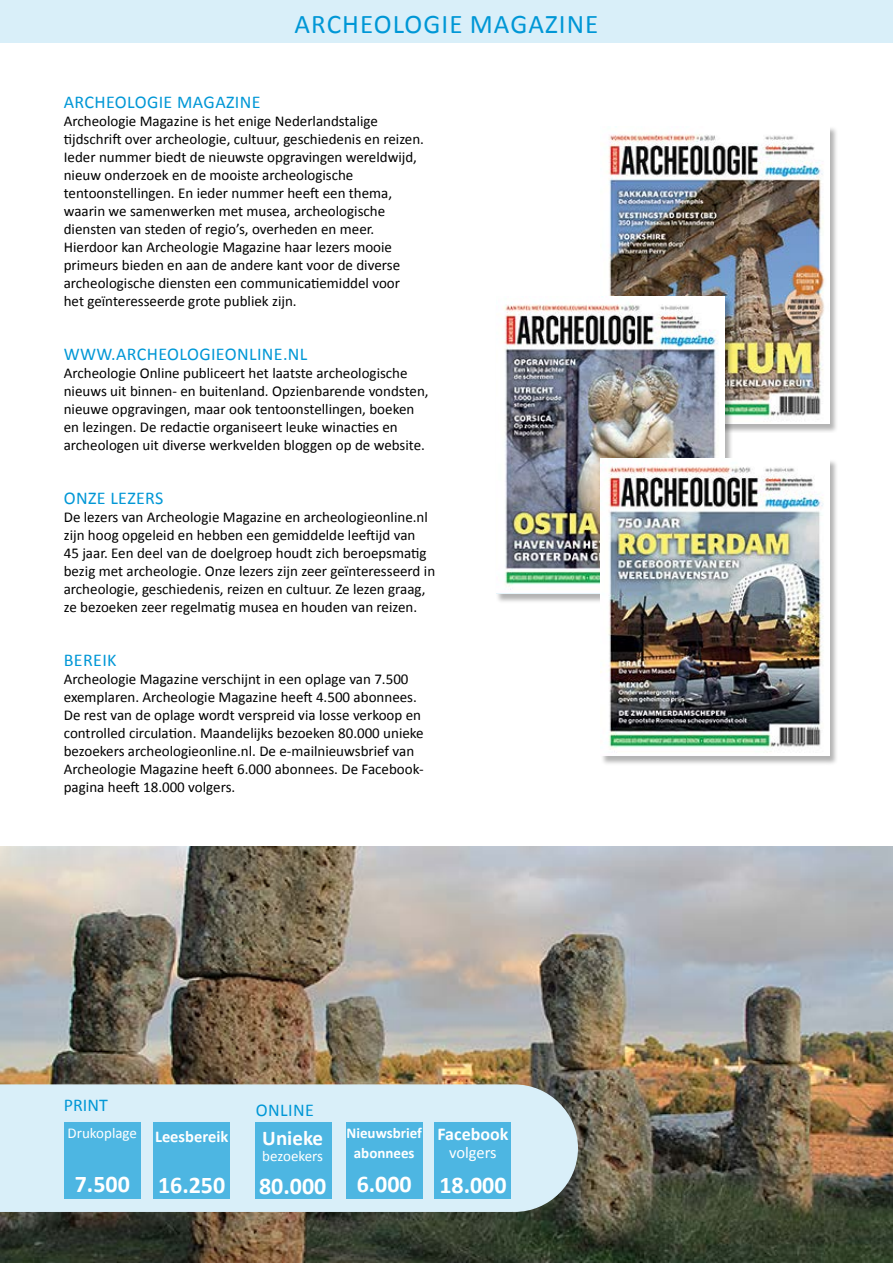
<style>
.page{position:relative;width:893px;height:1263px;background:#fff}
.page>*{position:absolute;margin:0;border:0;box-sizing:border-box;transform-origin:0 0}
.t1{font:27px "Calibri";letter-spacing:.04em;color:#0097d6}
.t2{font:700 24px "Calibri";color:#fff}
.t3{font:700 21px "Calibri";color:#fff}
.t4{font:18px "Calibri";letter-spacing:.02em;color:#0097d6}
.t5{font:700 18px "Calibri";color:#fff}
.t6{font:700 16.5px "Calibri";color:#fff}
.t7{font:16.5px "Calibri";letter-spacing:-.005em;color:#fff}
.t8{font:15px/18px "Calibri";color:#000}
.t9{font:15px "Calibri";color:#fff}
.t10{font:700 15px/19.5px "Calibri";color:#fff;text-align:center}
</style>
<div class="page">
<div style="left:0;top:0;width:893px;height:43px;background:#d9eff9"></div>
<img style="left:0;top:846px;width:893px;height:417px">
<div style="left:0;top:1084px;width:578px;height:128px;background:#d9eff9"></div>
<div style="left:64px;top:1123px;width:77px;height:76px;background:#4db6e2"></div>
<div style="left:255px;top:1123px;width:77px;height:76px;background:#4db6e2"></div>
<div style="left:435px;top:1123px;width:76px;height:76px;background:#4db6e2"></div>
<div style="left:346px;top:1123px;width:76px;height:76px;background:#4db6e2"></div>
<div style="left:154px;top:1123px;width:76px;height:76px;background:#4db6e2"></div>
<div style="left:600px;top:126px;width:238px;height:307px;background:#000;opacity:.3"></div>
<img style="left:601px;top:126px;width:228px;height:298px">
<div style="left:496px;top:296px;width:238px;height:307px;background:#000;opacity:.3"></div>
<img style="left:496px;top:296px;width:229px;height:296px">
<div style="left:600px;top:458px;width:238px;height:307px;background:#000;opacity:.3"></div>
<img style="left:601px;top:458px;width:228px;height:297px">
<h1 class="t1" style="left:295px;top:7px;width:305px">ARCHEOLOGIE MAGAZINE</h1>
<p class="t4" style="left:64px;top:91px;width:198px">ARCHEOLOGIE MAGAZINE</p>
<p class="t8" style="left:64px;top:112px;width:362px">Archeologie Magazine is het enige Nederlandstalige tijdschrift over archeologie, cultuur, geschiedenis en reizen.<br>Ieder nummer biedt de nieuwste opgravingen wereldwijd, nieuw onderzoek en de mooiste archeologische tentoonstellingen. En ieder nummer heeft een thema, waarin we samenwerken met musea, archeologische diensten van steden of regio’s, overheden en meer.<br>Hierdoor kan Archeologie Magazine haar lezers mooie primeurs bieden en aan de andere kant voor de diverse archeologische diensten een communicatiemiddel voor het geïnteresseerde grote publiek zijn.</p>
<p class="t4" style="left:64px;top:343px;width:245px">WWW.ARCHEOLOGIEONLINE.NL</p>
<p class="t8" style="left:64px;top:364px;width:366px">Archeologie Online publiceert het laatste archeologische nieuws uit binnen- en buitenland. Opzienbarende vondsten, nieuwe opgravingen, maar ook tentoonstellingen, boeken en lezingen. De redactie organiseert leuke winacties en archeologen uit diverse werkvelden bloggen op de website.</p>
<p class="t4" style="left:64px;top:487px;width:101px">ONZE LEZERS</p>
<p class="t8" style="left:64px;top:508px;width:373px">De lezers van Archeologie Magazine en archeologieonline.nl zijn hoog opgeleid en hebben een gemiddelde leeftijd van<br>45 jaar. Een deel van de doelgroep houdt zich beroepsmatig bezig met archeologie. Onze lezers zijn zeer geïnteresseerd in archeologie, geschiedenis, reizen en cultuur. Ze lezen graag, ze bezoeken zeer regelmatig musea en houden van reizen.</p>
<p class="t4" style="left:64px;top:649px;width:54px">BEREIK</p>
<p class="t8" style="left:64px;top:670px;width:361px">Archeologie Magazine verschijnt in een oplage van 7.500 exemplaren. Archeologie Magazine heeft 4.500 abonnees.<br>De rest van de oplage wordt verspreid via losse verkoop en controlled circulation. Maandelijks bezoeken 80.000 unieke bezoekers archeologieonline.nl. De e-mailnieuwsbrief van Archeologie Magazine heeft 6.000 abonnees. De Facebook&shy;pagina heeft 18.000 volgers.</p>
<p class="t4" style="left:64px;top:1093px;width:46px">PRINT</p>
<p class="t9" style="left:68px;top:1124px;width:71px">Drukoplage</p>
<h2 class="t2" style="left:75px;top:1169px;width:57px">7.500</h2>
<p class="t6" style="left:155px;top:1126px;width:75px">Leesbereik</p>
<h2 class="t2" style="left:158px;top:1170px;width:69px">16.250</h2>
<p class="t4" style="left:256px;top:1099px;width:59px">ONLINE</p>
<h3 class="t3" style="left:262px;top:1124px;width:62px">Unieke</h3>
<p class="t9" style="left:262px;top:1147px;width:62px">bezoekers</p>
<h2 class="t2" style="left:259px;top:1170px;width:69px">80.000</h2>
<p class="t10" style="left:346px;top:1123px;width:77px">Nieuwsbrief abonnees</p>
<h2 class="t2" style="left:357px;top:1169px;width:57px">6.000</h2>
<p class="t5" style="left:437px;top:1123px;width:72px">Facebook</p>
<p class="t7" style="left:449px;top:1142px;width:49px">volgers</p>
<h2 class="t2" style="left:439px;top:1169px;width:69px">18.000</h2>
</div>
